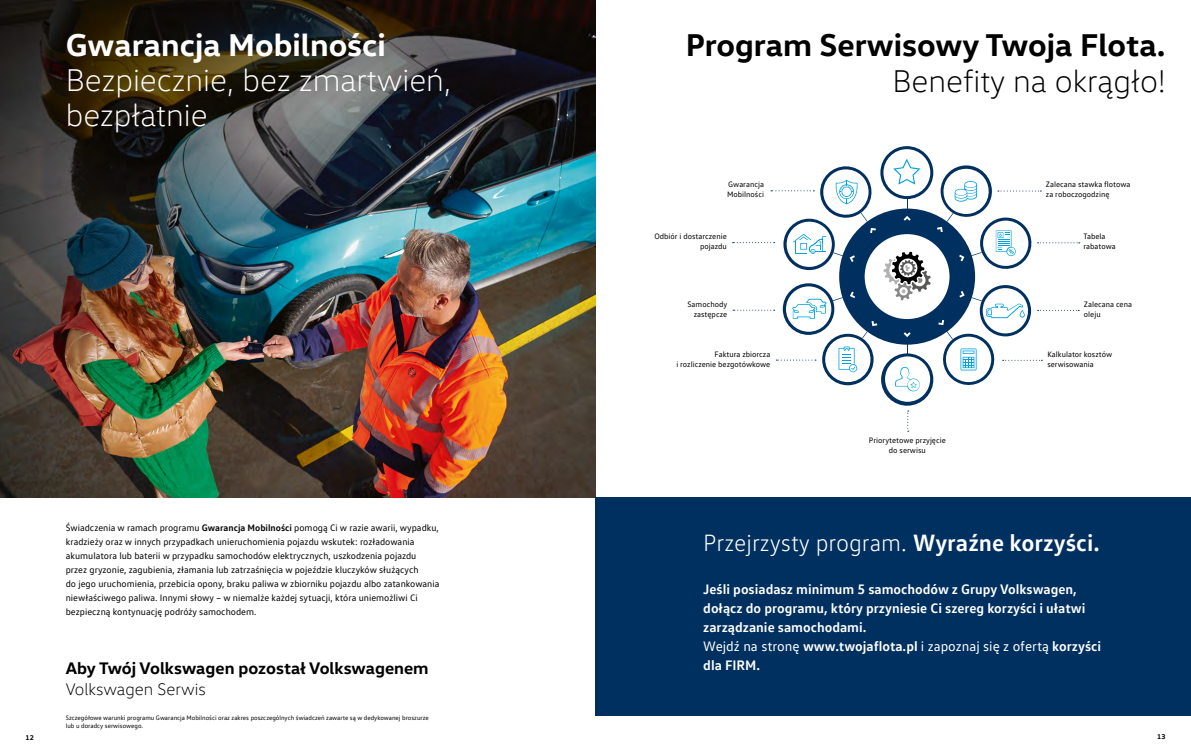
<style>
.page{position:relative;width:1191px;height:752px;background:#fff}
.page>*{position:absolute;margin:0;border:0;box-sizing:border-box;transform-origin:0 0}
.t1{font:300 32px/35.2px "VW Head";color:#fff}
.t2{font:700 32px "VW Head";color:#000}
.t3{font:700 32px "VW Head";color:#fff}
.t4{font:300 32px "VW Head";color:#000}
.t5{font:300 24px "VW Text";color:#fff}
.t6{font:700 17px "VW Head";color:#000}
.t7{font:300 17px "VW Head";color:#000}
.t8{font:700 14px/19px "VW Text";color:#fff}
.t9{font:9.5px/14px "VW Text";color:#000}
.t10{font:8px/9.6px "VW Text";color:#000}
.t11{font:700 7px "VW Head";color:#000}
.t12{font:6.5px/7.8px "VW Text";color:#000}
.s1{font-weight:700}
.s2{font-weight:400}
</style>
<div class="page">
<img style="left:0;top:0;width:595px;height:497px">
<svg style="left:732px;top:146px;width:347px;height:285px"></svg>
<div style="left:595px;top:497px;width:596px;height:217px;background:#00305f"></div>
<h1 class="t3" style="left:66px;top:24px;width:322px">Gwarancja Mobilności</h1>
<h1 class="t1" style="left:66px;top:62px;width:387px">Bezpiecznie, bez zmartwień, bezpłatnie</h1>
<p class="t9" style="left:66px;top:520px;width:375px">Świadczenia w ramach programu <span class="s1">Gwarancja Mobilności</span> pomogą Ci w razie awarii, wypadku, kradzieży oraz w innych przypadkach unieruchomienia pojazdu wskutek: rozładowania akumulatora lub baterii w przypadku samochodów elektrycznych, uszkodzenia pojazdu przez gryzonie, zagubienia, złamania lub zatrzaśnięcia w pojeździe kluczyków służących<br>do jego uruchomienia, przebicia opony, braku paliwa w zbiorniku pojazdu albo zatankowania niewłaściwego paliwa. Innymi słowy – w niemalże każdej sytuacji, która uniemożliwi Ci bezpieczną kontynuację podróży samochodem.</p>
<h3 class="t6" style="left:66px;top:657px;width:364px">Aby Twój Volkswagen pozostał Volkswagenem</h3>
<h3 class="t7" style="left:66px;top:678px;width:141px">Volkswagen Serwis</h3>
<p class="t12" style="left:66px;top:713px;width:364px">Szczegółowe warunki programu Gwarancja Mobilności oraz zakres poszczególnych świadczeń zawarte są w dedykowanej broszurze lub u doradcy serwisowego.</p>
<h1 class="t2" style="left:685px;top:24px;width:481px">Program Serwisowy Twoja Flota.</h1>
<h1 class="t4" style="left:892px;top:62px;width:274px">Benefity na okrągło!</h1>
<p class="t10" style="left:727px;top:179px;width:38px">Gwarancja<br>Mobilności</p>
<p class="t10" style="left:654px;top:231px;width:74px;text-align:right">Odbiór i dostarczenie pojazdu</p>
<p class="t10" style="left:687px;top:299px;width:41px;text-align:right">Samochody zastępcze</p>
<p class="t10" style="left:676px;top:349px;width:95px;text-align:right">Faktura zbiorcza<br>i rozliczenie bezgotówkowe</p>
<p class="t10" style="left:869px;top:435px;width:78px;text-align:center">Priorytetowe przyjęcie do serwisu</p>
<p class="t10" style="left:1046px;top:179px;width:86px">Zalecana stawka flotowa za roboczogodzinę</p>
<p class="t10" style="left:1083px;top:231px;width:34px">Tabela rabatowa</p>
<p class="t10" style="left:1084px;top:299px;width:50px">Zalecana cena oleju</p>
<p class="t10" style="left:1047px;top:349px;width:66px">Kalkulator kosztów serwisowania</p>
<h2 class="t5" style="left:703px;top:528px;width:398px">Przejrzysty program. <span class="s1">Wyraźne korzyści.</span></h2>
<h3 class="t8" style="left:703px;top:578px;width:399px">Jeśli posiadasz minimum 5 samochodów z Grupy Volkswagen, dołącz do programu, który przyniesie Ci szereg korzyści i ułatwi zarządzanie samochodami.<br><span class="s2">Wejdź na stronę</span> www.twojaflota.pl <span class="s2">i zapoznaj się z ofertą</span> korzyści dla FIRM.</h3>
<p class="t11" style="left:26px;top:732px;width:10px">12</p>
<p class="t11" style="left:1157px;top:731px;width:10px">13</p>
</div>
